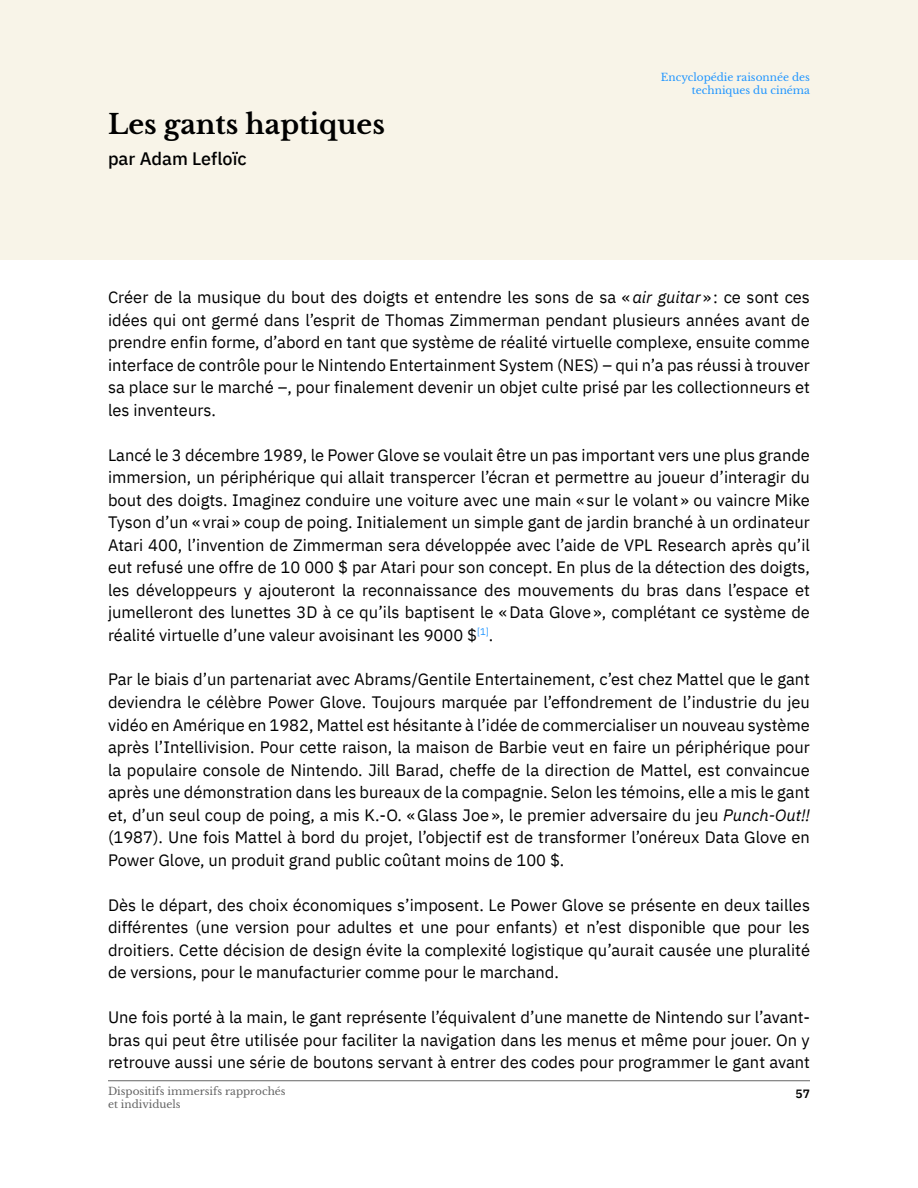
<style>
.page{position:relative;width:918px;height:1188px;background:#fff}
.page>*{position:absolute;margin:0;border:0;box-sizing:border-box;transform-origin:0 0}
.t1{font:700 27px "Libre Baskerville";color:#000}
.t2{font:500 18px "IBM Plex Sans";color:#000}
.t3{font:16.5px/22.5px "IBM Plex Sans";color:#000;text-align:justify}
.t4{font:600 12px "IBM Plex Sans";color:#000}
.t5{font:10.5px/12.6px "Libre Baskerville";color:#646464}
.t6{font:10.5px/12.6px "Libre Baskerville";color:#1f95ff;text-align:right}
.t7{font:9.6px "IBM Plex Sans";color:#1f95ff}
.s1{font-style:italic}
.s2{font-size:16.5px;color:#000}
</style>
<div class="page">
<hr style="left:108px;top:1080px;width:702px;height:1px;background:#646464">
<div style="left:0;top:0;width:918px;height:259px;background:#f8f4e8"></div>
<h1 class="t1" style="left:108px;top:108px;width:278px">Les gants haptiques</h1>
<p class="t2" style="left:108px;top:144px;width:140px">par Adam Lefloïc</p>
<p class="t6" style="left:661px;top:71px;width:151px">Encyclopédie raisonnée des techniques du cinéma</p>
<p class="t3" style="left:108px;top:285px;width:704px">Créer de la musique du bout des doigts et entendre les sons de sa «<span class="s1">air guitar</span>»: ce sont ces idées qui ont germé dans ’l esprit de Thomas Zimmerman pendant plusieurs années avant de prendre enfin forme ’d, abord en tant que système de réalité virtuelle complexe, ensuite comme interface de contrôle pour le Nintendo Entertainment System (NES) – qui a’n pas réussi à trouver sa place sur le marché –, pour finalement devenir un objet culte prisé par les collectionneurs et les inventeurs.</p>
<p class="t3" style="left:108px;top:442px;width:704px">Lancé le 3 décembre 1989, le Power Glove se voulait être un pas important vers une plus grande immersion, un périphérique qui allait transpercer ’l écran et permettre au joueur ’d interagir du bout des doigts. Imaginez conduire une voiture avec une main «sur le volant» ou vaincre Mike Tyson ’d un «vrai» coup de poing. Initialement un simple gant de jardin branché à un ordinateur Atari 400, ’l invention de Zimmerman sera développée avec ’l aide de VPL Research après qu i l’ eut refusé une offre de 10 000 $ par Atari pour son concept. En plus de la détection des doigts, les développeurs y ajouteront la reconnaissance des mouvements du bras dans ’l espace et jumelleront des lunettes 3D à ce qu’ils baptisent le «Data Glove ,» complétant ce système de</p>
<p class="t7" style="left:467px;top:624px;width:28px"><span class="s2">.</span>[1]<span class="s2">$</span></p>
<p class="t3" style="left:108px;top:622px;width:357px">réalité virtuelle ’d une valeur avoisinant les 9000</p>
<p class="t3" style="left:108px;top:667px;width:704px">Par le biais ’d un partenariat avec Abrams/Gentile Entertainement ’c, est chez Mattel que le gant deviendra le célèbre Power Glove. Toujours marquée par ’l effondrement de ’l industrie du jeu vidéo en Amérique en 1982, Mattel est hésitante ’là idée de commercialiser un nouveau système après ’l Intellivision. Pour cette raison la, maison de Barbie veut en faire un périphérique pour la populaire console de Nintendo. Jill Barad, cheffe de la direction de Mattel, est convaincue après une démonstration dans les bureaux de la compagnie. Selon les témoins, elle a mis le gant et ’d, un seul coup de poing a, mis K.-O «. Glass Joe l e,» premier adversaire du jeu <span class="s1">Punch-Out !! </span>(1987 .) Une fois Mattel à bord du projet ’l, objectif est de transformer ’l onéreux Data Glove en Power Glove, un produit grand public coûtant moins de 100 $.</p>
<p class="t3" style="left:108px;top:892px;width:704px">Dès le départ, des choix économiques ’s imposent. Le Power Glove se présente en deux tailles différentes (une version pour adultes et une pour enfants) et ’n est disponible que pour les droitiers. Cette décision de design évite la complexité logistique qu’aurait causée une pluralité de versions, pour le manufacturier comme pour le marchand.</p>
<p class="t3" style="left:108px;top:1005px;width:704px">Une fois porté laà main le, gant représente ’l équivalent ’d une manette de Nintendo sur ’l avant-</p>
<p class="t3" style="left:108px;top:1050px;width:704px">retrouve aussi une série de boutons servant à entrer des codes pour programmer le gant avant</p>
<p class="t3" style="left:108px;top:1027px;width:703px">bras qui peut être utilisée pour faciliter la navigation dans les menus et même pour jouer. On y</p>
<p class="t5" style="left:108px;top:1085px;width:179px">Dispositifs immersifs rapprochés et individuels</p>
<p class="t4" style="left:796px;top:1085px;width:16px">57</p>
</div>
